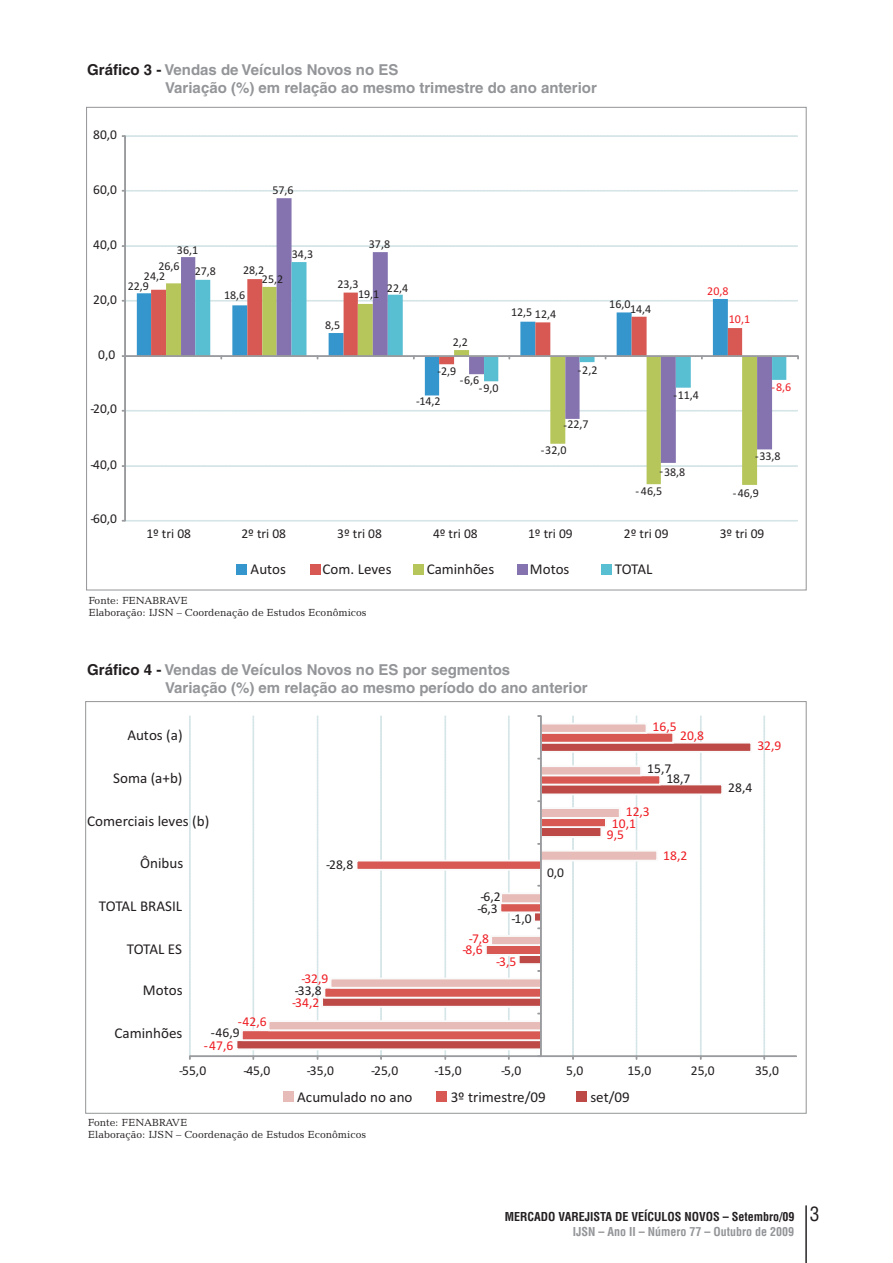
<style>
.page{position:relative;width:893px;height:1263px;background:#fff}
.page>*{position:absolute;margin:0;border:0;box-sizing:border-box;transform-origin:0 0}
.t1{font:700 15px/17.9px "Helvetica LT";color:#939598}
.t2{font:15px "Calibri";color:#231f20}
.t3{font:13.5px "Calibri";color:#231f20}
.t4{font:13.5px "Calibri";color:#ee1d23}
.t5{font:12px "Calibri";color:#231f20}
.t6{font:700 condensed 12px/15.9px "Helvetica LT";color:#231f20}
.t7{font:12px "Calibri";color:#ee1d23}
.t8{font:10.5px/12.6px "Candida BT";color:#231f20}
.s1{color:#231f20}
.s2{font-weight:400;font-size:19.5px}
.s3{color:#939598}
</style>
<div class="page">
<hr style="left:806px;top:1205px;width:1px;height:58px;background:#231f20">
<svg style="left:121px;top:135px;width:678px;height:387px"></svg>
<div style="left:236px;top:564px;width:11px;height:10px;background:#3496cc"></div>
<div style="left:283px;top:1091px;width:11px;height:11px;background:#e7bbb7"></div>
<div style="left:436px;top:1091px;width:11px;height:11px;background:#d85853"></div>
<div style="left:576px;top:1091px;width:11px;height:11px;background:#bd4a47"></div>
<div style="left:310px;top:564px;width:11px;height:10px;background:#d85853"></div>
<div style="left:413px;top:564px;width:11px;height:10px;background:#b6c65b"></div>
<div style="left:517px;top:564px;width:10px;height:10px;background:#8473af"></div>
<div style="left:601px;top:564px;width:11px;height:10px;background:#58bed2"></div>
<svg style="left:189px;top:715px;width:608px;height:345px"></svg>
<p class="t1" style="left:165px;top:62px;width:433px;text-indent:-78px"><span class="s1">Gráfico 3 -</span> Vendas de Veículos Novos no ES<br>Variação (%) em relação ao mesmo trimestre do ano anterior</p>
<p class="t3" style="left:93px;top:129px;width:25px">80,0</p>
<p class="t3" style="left:93px;top:184px;width:25px">60,0</p>
<p class="t5" style="left:272px;top:185px;width:23px">57,6</p>
<p class="t3" style="left:93px;top:239px;width:25px">40,0</p>
<p class="t3" style="left:93px;top:294px;width:25px">20,0</p>
<p class="t3" style="left:98px;top:349px;width:19px">0,0</p>
<p class="t3" style="left:90px;top:403px;width:28px">-20,0</p>
<p class="t3" style="left:90px;top:459px;width:28px">-40,0</p>
<p class="t3" style="left:90px;top:513px;width:28px">-60,0</p>
<p class="t5" style="left:177px;top:245px;width:23px">36,1</p>
<p class="t5" style="left:292px;top:249px;width:23px">34,3</p>
<p class="t5" style="left:369px;top:239px;width:23px">37,8</p>
<p class="t5" style="left:158px;top:261px;width:23px">26,6</p>
<p class="t5" style="left:144px;top:271px;width:23px">24,2</p>
<p class="t5" style="left:128px;top:281px;width:23px">22,9</p>
<p class="t5" style="left:195px;top:266px;width:23px">27,8</p>
<p class="t5" style="left:243px;top:265px;width:23px">28,2</p>
<p class="t5" style="left:262px;top:274px;width:23px">25,2</p>
<p class="t5" style="left:224px;top:290px;width:23px">18,6</p>
<p class="t5" style="left:337px;top:279px;width:23px">23,3</p>
<p class="t5" style="left:358px;top:289px;width:23px">19,1</p>
<p class="t5" style="left:387px;top:283px;width:23px">22,4</p>
<p class="t5" style="left:325px;top:320px;width:17px">8,5</p>
<p class="t5" style="left:511px;top:307px;width:23px">12,5</p>
<p class="t5" style="left:535px;top:309px;width:23px">12,4</p>
<p class="t5" style="left:609px;top:299px;width:23px">16,0</p>
<p class="t5" style="left:630px;top:304px;width:23px">14,4</p>
<p class="t7" style="left:707px;top:286px;width:23px">20,8</p>
<p class="t7" style="left:729px;top:314px;width:23px">10,1</p>
<p class="t5" style="left:453px;top:337px;width:17px">2,2</p>
<p class="t5" style="left:437px;top:365px;width:20px">-2,9</p>
<p class="t5" style="left:460px;top:375px;width:21px">-6,6</p>
<p class="t5" style="left:479px;top:383px;width:21px">-9,0</p>
<p class="t5" style="left:416px;top:396px;width:26px">-14,2</p>
<p class="t5" style="left:578px;top:365px;width:21px">-2,2</p>
<p class="t5" style="left:674px;top:390px;width:27px">-11,4</p>
<p class="t7" style="left:771px;top:382px;width:21px">-8,6</p>
<p class="t5" style="left:564px;top:419px;width:27px">-22,7</p>
<p class="t5" style="left:541px;top:445px;width:27px">-32,0</p>
<p class="t5" style="left:755px;top:451px;width:27px">-33,8</p>
<p class="t5" style="left:660px;top:466px;width:27px">-38,8</p>
<p class="t5" style="left:636px;top:486px;width:28px">- 46,5</p>
<p class="t5" style="left:733px;top:488px;width:28px">-46,9</p>
<p class="t3" style="left:146px;top:528px;width:46px">1º tri 08</p>
<p class="t3" style="left:241px;top:528px;width:46px">2º tri 08</p>
<p class="t3" style="left:337px;top:528px;width:46px">3º tri 08</p>
<p class="t3" style="left:433px;top:528px;width:46px">4º tri 08</p>
<p class="t3" style="left:528px;top:528px;width:46px">1º tri 09</p>
<p class="t3" style="left:624px;top:528px;width:46px">2º tri 09</p>
<p class="t3" style="left:720px;top:528px;width:46px">3º tri 09</p>
<p class="t2" style="left:251px;top:563px;width:37px">Autos</p>
<p class="t2" style="left:323px;top:563px;width:70px">Com. Leves</p>
<p class="t2" style="left:427px;top:563px;width:69px">Caminhões</p>
<p class="t2" style="left:530px;top:563px;width:41px">Motos</p>
<p class="t2" style="left:615px;top:563px;width:39px">TOTAL</p>
<p class="t8" style="left:88px;top:595px;width:280px">Fonte: FENABRAVE<br>Elaboração: IJSN – Coordenação de Estudos Econômicos</p>
<p class="t1" style="left:165px;top:662px;width:424px;text-indent:-78px"><span class="s1">Gráfico 4 -</span> Vendas de Veículos Novos no ES por segmentos<br>Variação (%) em relação ao mesmo período do ano anterior</p>
<p class="t2" style="left:127px;top:729px;width:57px">Autos (a)</p>
<p class="t2" style="left:113px;top:772px;width:71px">Soma (a+b)</p>
<p class="t2" style="left:87px;top:814px;width:124px">Comerciais leves (b)</p>
<p class="t2" style="left:140px;top:857px;width:45px">Ônibus</p>
<p class="t2" style="left:99px;top:899px;width:85px">TOTAL BRASIL</p>
<p class="t2" style="left:127px;top:942px;width:57px">TOTAL ES</p>
<p class="t2" style="left:143px;top:984px;width:41px">Motos</p>
<p class="t2" style="left:114px;top:1026px;width:69px">Caminhões</p>
<p class="t4" style="left:238px;top:1016px;width:30px">-42,6</p>
<p class="t3" style="left:211px;top:1027px;width:30px">-46,9</p>
<p class="t4" style="left:204px;top:1040px;width:31px">-47,6</p>
<p class="t3" style="left:326px;top:859px;width:29px">-28,8</p>
<p class="t4" style="left:301px;top:972px;width:29px">-32,9</p>
<p class="t3" style="left:295px;top:985px;width:29px">-33,8</p>
<p class="t4" style="left:292px;top:997px;width:29px">-34,2</p>
<p class="t3" style="left:480px;top:891px;width:22px">-6,2</p>
<p class="t3" style="left:478px;top:902px;width:22px">-6,3</p>
<p class="t3" style="left:511px;top:912px;width:22px">-1,0</p>
<p class="t4" style="left:469px;top:933px;width:22px">-7,8</p>
<p class="t4" style="left:462px;top:944px;width:22px">-8,6</p>
<p class="t4" style="left:496px;top:956px;width:22px">-3,5</p>
<p class="t3" style="left:547px;top:867px;width:19px">0,0</p>
<p class="t4" style="left:653px;top:721px;width:26px">16,5</p>
<p class="t4" style="left:680px;top:730px;width:26px">20,8</p>
<p class="t3" style="left:647px;top:763px;width:26px">15,7</p>
<p class="t3" style="left:666px;top:773px;width:26px">18,7</p>
<p class="t4" style="left:626px;top:805px;width:26px">12,3</p>
<p class="t4" style="left:612px;top:818px;width:26px">10,1</p>
<p class="t4" style="left:607px;top:829px;width:19px">9,5</p>
<p class="t4" style="left:663px;top:850px;width:26px">18,2</p>
<p class="t4" style="left:757px;top:739px;width:26px">32,9</p>
<p class="t3" style="left:728px;top:782px;width:26px">28,4</p>
<p class="t3" style="left:179px;top:1065px;width:29px">-55,0</p>
<p class="t3" style="left:243px;top:1065px;width:29px">-45,0</p>
<p class="t3" style="left:307px;top:1065px;width:29px">-35,0</p>
<p class="t3" style="left:371px;top:1065px;width:29px">-25,0</p>
<p class="t3" style="left:435px;top:1065px;width:29px">-15,0</p>
<p class="t3" style="left:501px;top:1065px;width:22px">-5,0</p>
<p class="t3" style="left:566px;top:1065px;width:19px">5,0</p>
<p class="t3" style="left:627px;top:1065px;width:26px">15,0</p>
<p class="t3" style="left:691px;top:1065px;width:26px">25,0</p>
<p class="t3" style="left:755px;top:1065px;width:26px">35,0</p>
<p class="t2" style="left:297px;top:1090px;width:117px">Acumulado no ano</p>
<p class="t2" style="left:451px;top:1090px;width:97px">3º trimestre/09</p>
<p class="t2" style="left:590px;top:1090px;width:41px">set/09</p>
<p class="t8" style="left:88px;top:1117px;width:280px">Fonte: FENABRAVE<br>Elaboração: IJSN – Coordenação de Estudos Econômicos</p>
<p class="t6" style="left:573px;top:1209px;width:248px;text-indent:-68px">MERCADO VAREJISTA DE VEÍCULOS NOVOS – Setembro/09 <span class="s2">3<br></span><span class="s3">IJSN – Ano II – Número 77 – Outubro de 2009</span></p>
</div>
